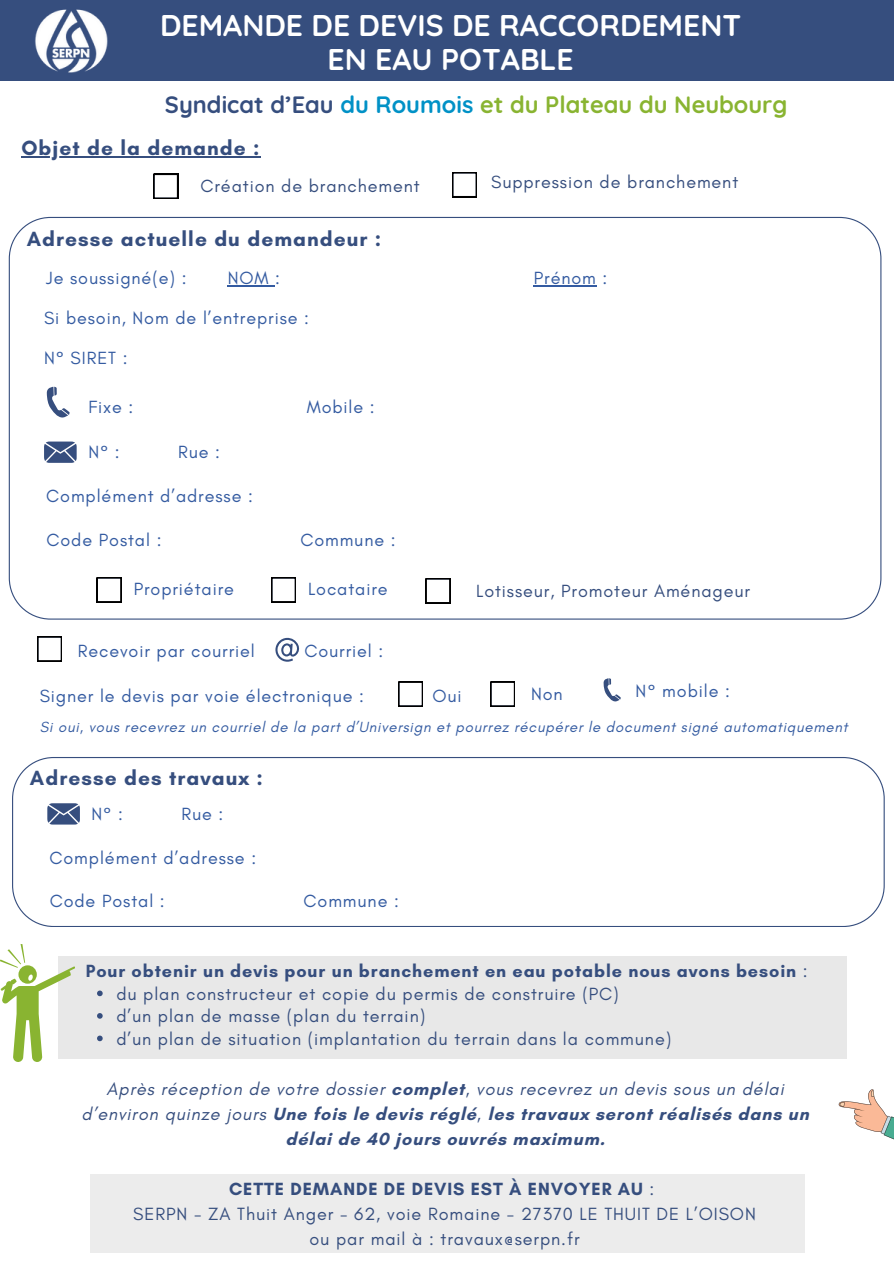
<style>
.page{position:relative;width:894px;height:1264px;background:#fff}
.page>*{position:absolute;margin:0;border:0;box-sizing:border-box;transform-origin:0 0}
.t1{font:700 30px/33.8px "Quicksand";color:#fff;text-align:center}
.t2{font:700 23.55px "Quicksand";color:#89b431}
.t3{font:700 21px "Glacial Indifference";letter-spacing:.05em;color:#364e7e}
.t4{font:18px/24.8px "Glacial Indifference";letter-spacing:.05em;color:#364e7e;text-align:center}
.t5{font:18px "Glacial Indifference";letter-spacing:.05em;color:#345ba1}
.t6{font:700 18px/24.8px "Glacial Indifference";letter-spacing:.05em;color:#364e7e;text-align:center}
.t7{font:italic 15px "Glacial Indifference";letter-spacing:.05em;color:#345ba1}
.s1{color:#364e7e}
.s2{color:#0091c6}
.s3{font-weight:400}
.s4{font-weight:400;font-style:italic}
.s5{font-weight:700}
</style>
<div class="page">
<div style="left:0;top:0;width:893px;height:80px;background:#364e7e"></div>
<div style="left:58px;top:956px;width:788px;height:102px;background:#e8e8e8"></div>
<div style="left:90px;top:1174px;width:714px;height:78px;background:#ececec"></div>
<svg style="left:838px;top:1089px;width:55px;height:50px"></svg>
<svg style="left:0;top:944px;width:75px;height:118px"></svg>
<svg style="left:9px;top:217px;width:872px;height:402px"></svg>
<svg style="left:47px;top:386px;width:23px;height:32px"></svg>
<svg style="left:97px;top:577px;width:24px;height:25px"></svg>
<svg style="left:271px;top:577px;width:25px;height:25px"></svg>
<svg style="left:425px;top:578px;width:25px;height:25px"></svg>
<hr style="left:227px;top:285px;width:48px;height:1px;background:#345ba1">
<hr style="left:533px;top:285px;width:63px;height:1px;background:#345ba1">
<svg style="left:44px;top:441px;width:33px;height:22px"></svg>
<img style="left:26px;top:5px;width:88px;height:71px">
<svg style="left:12px;top:757px;width:872px;height:169px"></svg>
<svg style="left:47px;top:803px;width:33px;height:21px"></svg>
<hr style="left:21px;top:156px;width:239px;height:2px;background:#364e7e">
<svg style="left:153px;top:174px;width:25px;height:25px"></svg>
<svg style="left:452px;top:172px;width:24px;height:25px"></svg>
<svg style="left:97px;top:990px;width:6px;height:6px"></svg>
<svg style="left:97px;top:1013px;width:6px;height:5px"></svg>
<svg style="left:97px;top:1035px;width:6px;height:6px"></svg>
<svg style="left:398px;top:681px;width:25px;height:25px"></svg>
<svg style="left:37px;top:636px;width:25px;height:25px"></svg>
<svg style="left:490px;top:681px;width:25px;height:25px"></svg>
<svg style="left:275px;top:637px;width:25px;height:24px"></svg>
<svg style="left:603px;top:678px;width:17px;height:23px"></svg>
<p class="t1" style="left:160px;top:8px;width:582px">DEMANDE DE DEVIS DE RACCORDEMENT<br>EN EAU POTABLE</p>
<p class="t2" style="left:165px;top:89px;width:624px"><span class="s1">Syndicat d’Eau</span> <span class="s2">du Roumois</span> et du Plateau du Neubourg</p>
<h5 class="t3" style="left:21px;top:135px;width:239px">Objet de la demande :</h5>
<p class="t4" style="left:200px;top:173px;width:221px">Création de branchement</p>
<h5 class="t4" style="left:491px;top:170px;width:248px">Suppression de branchement</h5>
<p class="t3" style="left:27px;top:226px;width:356px">Adresse actuelle du demandeur :</p>
<h5 class="t5" style="left:46px;top:267px;width:142px">Je soussigné(e) :</h5>
<h5 class="t5" style="left:227px;top:267px;width:54px">NOM :</h5>
<h5 class="t5" style="left:533px;top:267px;width:75px">Prénom :</h5>
<p class="t5" style="left:44px;top:307px;width:266px">Si besoin, Nom de l’entreprise :</p>
<h5 class="t5" style="left:44px;top:347px;width:85px">N° SIRET :</h5>
<h3 class="t5" style="left:88px;top:396px;width:47px">Fixe :</h3>
<h3 class="t5" style="left:306px;top:396px;width:69px">Mobile :</h3>
<h3 class="t5" style="left:88px;top:441px;width:33px">N° :</h3>
<h3 class="t5" style="left:178px;top:441px;width:43px">Rue :</h3>
<h5 class="t5" style="left:46px;top:485px;width:208px">Complément d’adresse :</h5>
<h5 class="t5" style="left:46px;top:528px;width:116px">Code Postal :</h5>
<h5 class="t5" style="left:300px;top:528px;width:97px">Commune :</h5>
<p class="t5" style="left:134px;top:578px;width:102px">Propriétaire</p>
<p class="t5" style="left:308px;top:578px;width:81px">Locataire</p>
<h2 class="t4" style="left:476px;top:578px;width:275px">Lotisseur, Promoteur Aménageur</h2>
<h5 class="t5" style="left:78px;top:639px;width:178px">Recevoir par courriel</h5>
<p class="t5" style="left:40px;top:684px;width:326px">Signer le devis par voie électronique :</p>
<h5 class="t5" style="left:432px;top:684px;width:31px">Oui</h5>
<h5 class="t5" style="left:531px;top:682px;width:33px">Non</h5>
<p class="t7" style="left:40px;top:717px;width:809px">Si oui, vous recevrez un courriel de la part d’Universign et pourrez récupérer le document signé automatiquement</p>
<h5 class="t5" style="left:304px;top:639px;width:80px">Courriel :</h5>
<p class="t5" style="left:635px;top:680px;width:96px">N° mobile :</p>
<p class="t3" style="left:30px;top:765px;width:234px">Adresse des travaux :</p>
<h5 class="t5" style="left:92px;top:802px;width:33px">N° :</h5>
<h5 class="t5" style="left:181px;top:802px;width:43px">Rue :</h5>
<p class="t5" style="left:50px;top:847px;width:208px">Complément d’adresse :</p>
<h5 class="t5" style="left:50px;top:890px;width:116px">Code Postal :</h5>
<h5 class="t5" style="left:303px;top:890px;width:97px">Commune :</h5>
<h5 class="t6" style="left:86px;top:958px;width:723px">Pour obtenir un devis pour un branchement en eau potable nous avons besoin <span class="s3">:</span></h5>
<p class="t4" style="left:116px;top:980px;width:503px">du plan constructeur et copie du permis de construire (PC)</p>
<h5 class="t4" style="left:116px;top:1003px;width:310px">d’un plan de masse (plan du terrain)</h5>
<h5 class="t4" style="left:116px;top:1025px;width:556px">d’un plan de situation (implantation du terrain dans la commune)</h5>
<p class="t6" style="left:82px;top:1076px;width:728px"><span class="s4">Après réception de votre dossier</span> complet<span class="s4">, vous recevrez un devis sous un délai d’environ quinze jours</span> Une fois le devis réglé<span class="s4">,</span> les travaux seront réalisés dans un délai de 40 jours ouvrés maximum.</p>
<p class="t4" style="left:133px;top:1176px;width:624px"><span class="s5">CETTE DEMANDE DE DEVIS EST À ENVOYER AU</span> :<br>SERPN - ZA Thuit Anger - 62, voie Romaine - 27370 LE THUIT DE L’OISON ou par mail à : travaux@serpn.fr</p>
</div>
